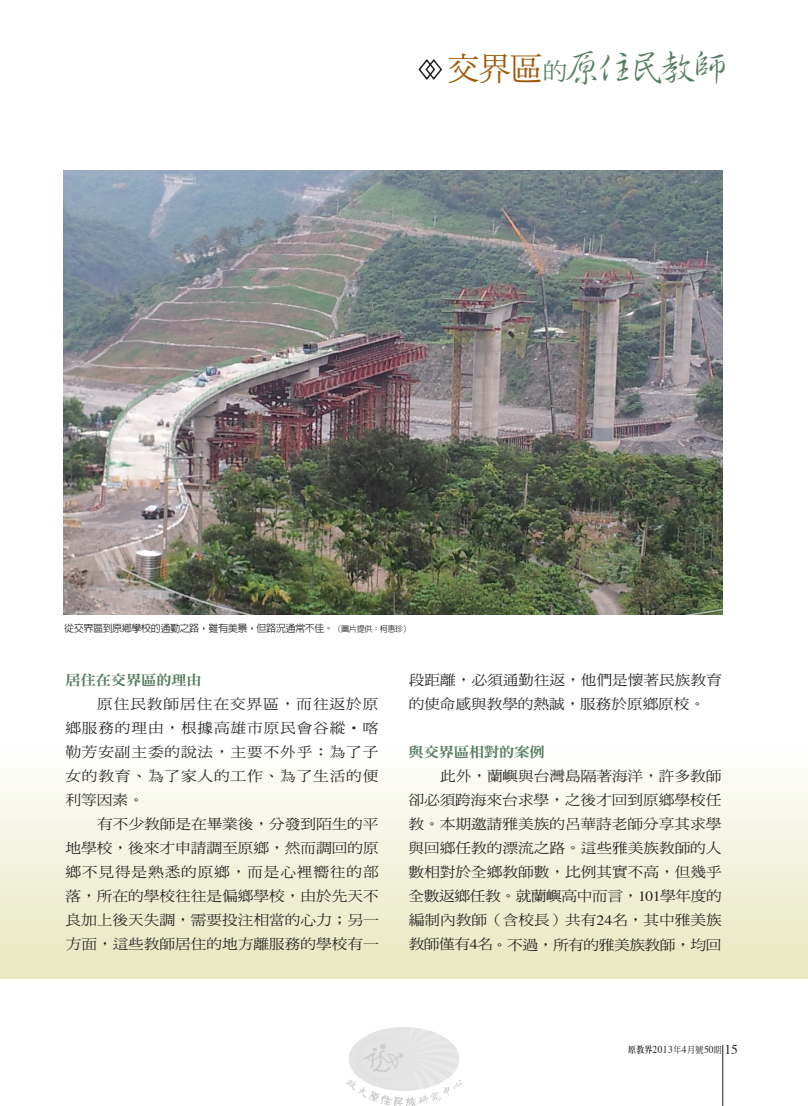
<style>
.page{position:relative;width:808px;height:1106px;background:#fff}
.page>*{position:absolute;margin:0;border:0;box-sizing:border-box;transform-origin:0 0}
.t1{font:500 38.7px "AR Xing Shu B5";letter-spacing:-.18em;color:#577d61}
.t2{font:14.1px/24px "DF Ming Std W5";letter-spacing:-.005em;color:#231f20;scale:1.11 1}
.t3{font:14.1px "DF Ming Std W5";letter-spacing:.05em;color:#231f20;scale:1.11 1}
.t4{font:14.1px "DF Ming Std W5";letter-spacing:-.03em;color:#231f20;scale:1.11 1}
.t5{font:14.1px "DF Ming Std W9";letter-spacing:-.04em;color:#577d61;scale:1.11 1}
.t6{font:14.1px "DF Ming Std W5";letter-spacing:.055em;color:#231f20;scale:1.11 1}
.t7{font:10.5px "Times";letter-spacing:.05em;color:#231f20;scale:.9 1}
.t8{font:500 10.2px "AR Hei B5";letter-spacing:-.05em;color:#231f20}
.s1{font-family:"DF Ming Std W5";font-weight:400;font-size:32.25px;color:#9e5807}
.s2{font-family:"DF Ming Std W5";font-weight:400;font-size:24.15px}
.s3{font-size:8.1px}
.s4{font-family:"Times"}
.s5{font-family:"AR Ming B5";font-weight:800;font-size:9px}
.s6{font-family:"DF Ming Std W5";font-size:9px}
.s7{font-size:13.5px}
</style>
<div class="page">
<hr style="left:722px;top:1044px;width:1px;height:62px;background:#231f20">
<div style="left:0;top:746px;width:808px;height:232px;background:linear-gradient(to bottom,#fefefd,#e8e7bf)"></div>
<img style="left:64px;top:170px;width:659px;height:444px">
<svg style="left:418px;top:59px;width:24px;height:21px"></svg>
<img style="left:347px;top:1027px;width:114px;height:79px">
<p class="t1" style="left:447px;top:48px;width:284px"><span class="s1">交界區</span><span class="s2">的</span>原住民教師</p>
<p class="t8" style="left:64px;top:623px;width:348px">從交界區到原鄉學校的通勤之路，雖有美景，但路況通常不佳。<span class="s3">（圖片提供：柯惠珍）</span></p>
<p class="t5" style="left:65px;top:672px;width:125px">居住在交界區的理由</p>
<p class="t6" style="left:97px;top:696px;width:255px">原住民教師居住在交界區，而往返於原</p>
<p class="t3" style="left:65px;top:720px;width:284px">鄉服務的理由，根據高雄市原民會谷縱‧喀</p>
<p class="t3" style="left:65px;top:744px;width:284px">勒芳安副主委的說法，主要不外乎：為了子</p>
<p class="t3" style="left:65px;top:768px;width:284px">女的教育、為了家人的工作、為了生活的便</p>
<p class="t2" style="left:65px;top:788px;width:72px">利等因素。</p>
<p class="t2" style="left:97px;top:812px;width:255px">有不少教師是在畢業後，分發到陌生的平</p>
<p class="t2" style="left:65px;top:836px;width:284px">地學校，後來才申請調至原鄉，然而調回的原</p>
<p class="t3" style="left:66px;top:864px;width:284px">鄉不見得是熟悉的原鄉，而是心裡嚮往的部</p>
<p class="t2" style="left:66px;top:884px;width:284px">落，所在的學校往往是偏鄉學校，由於先天不</p>
<p class="t2" style="left:66px;top:908px;width:284px">良加上後天失調，需要投注相當的心力；另一</p>
<p class="t2" style="left:66px;top:932px;width:284px">方面，這些教師居住的地方離服務的學校有一</p>
<p class="t2" style="left:409px;top:668px;width:284px">段距離，必須通勤往返，他們是懷著民族教育的使命感與教學的熱誠，服務於原鄉原校。</p>
<p class="t5" style="left:408px;top:744px;width:125px">與交界區相對的案例</p>
<p class="t2" style="left:440px;top:764px;width:255px">此外，蘭嶼與台灣島隔著海洋，許多教師</p>
<p class="t2" style="left:408px;top:788px;width:284px">卻必須跨海來台求學，之後才回到原鄉學校任</p>
<p class="t2" style="left:408px;top:812px;width:284px">教。本期邀請雅美族的呂華詩老師分享其求學</p>
<p class="t2" style="left:408px;top:836px;width:284px">與回鄉任教的漂流之路。這些雅美族教師的人</p>
<p class="t2" style="left:408px;top:860px;width:284px">數相對於全鄉教師數，比例其實不高，但幾乎</p>
<p class="t4" style="left:409px;top:888px;width:284px">全數返鄉任教。就蘭嶼高中而言，<span class="s4">101</span>學年度的</p>
<p class="t2" style="left:409px;top:908px;width:284px">編制內教師（含校長）共有<span class="s4">24</span>名，其中雅美族</p>
<p class="t4" style="left:409px;top:936px;width:283px">教師僅有<span class="s4">4</span>名。不過，所有的雅美族教師，均回</p>
<p class="t7" style="left:628px;top:1042px;width:123px"><span class="s5">原教界</span>2013<span class="s6">年</span>4<span class="s6">月號</span>50<span class="s6">期</span> <span class="s7">15</span></p>
</div>
